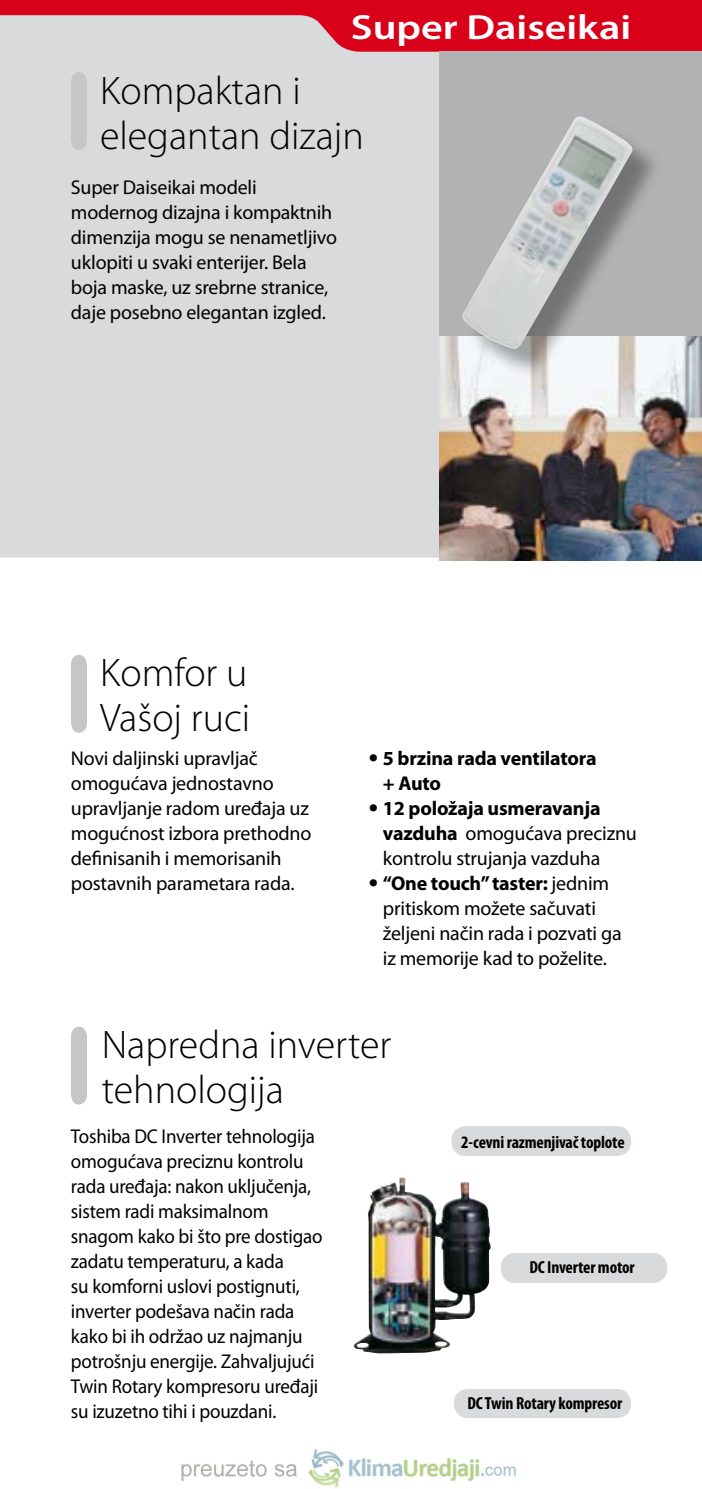
<style>
.page{position:relative;width:702px;height:1489px;background:#fff}
.page>*{position:absolute;margin:0;border:0;box-sizing:border-box;transform-origin:0 0}
.t1{font:300 40px/45px "Myriad Pro";color:#000}
.t2{font:600 35px "Myriad Pro";color:#fff;scale:1.2 1}
.t3{font:700 27.5px/50px "Myriad Pro";color:#000}
.t4{font:20px/25px "Myriad Pro";letter-spacing:-.01em;color:#000}
.t5{font:20px/25px "Myriad Pro";letter-spacing:-.01em;color:#000;scale:.95 1}
.t6{font:700 condensed 17.5px "Myriad Pro";letter-spacing:-.01em;color:#000}
.s1{font-weight:700}
</style>
<div class="page">
<div style="left:0;top:0;width:702px;height:560px;background:#d9dadb"></div>
<svg style="left:0;top:557px;width:631px;height:4px;fill:#fff"></svg>
<svg style="left:71px;top:72px;width:16px;height:78px"></svg>
<svg style="left:71px;top:654px;width:16px;height:78px"></svg>
<svg style="left:71px;top:1026px;width:16px;height:78px"></svg>
<svg style="left:0;top:0;width:702px;height:52px"></svg>
<img style="left:353px;top:1177px;width:137px;height:176px">
<div style="left:439px;top:52px;width:263px;height:303px;background:#b1b2b4"></div>
<img style="left:439px;top:337px;width:263px;height:223px">
<div style="left:464px;top:119px;width:201px;height:262px;background:#000;opacity:.35"></div>
<img style="left:461px;top:116px;width:173px;height:234px">
<div style="left:451px;top:1126px;width:180px;height:29px;background:#d9dadb;border-radius:14px"></div>
<div style="left:500px;top:1252px;width:167px;height:30px;background:#d9dadb;border-radius:14px"></div>
<div style="left:454px;top:1388px;width:177px;height:29px;background:#d9dadb;border-radius:14px"></div>
<img style="left:181px;top:1449px;width:335px;height:39px">
<h2 class="t2" style="left:351px;top:5px;width:235px">Super Daiseikai</h2>
<h1 class="t1" style="left:100px;top:68px;width:265px">Kompaktan i elegantan dizajn</h1>
<p class="t4" style="left:71px;top:174px;width:268px">Super Daiseikai modeli modernog dizajna i kompaktnih dimenzija mogu se nenametljivo uklopiti u svaki enterijer. Bela boja maske, uz srebrne stranice, daje posebno elegantan izgled.</p>
<h1 class="t1" style="left:100px;top:650px;width:152px">Komfor u<br>Vašoj ruci</h1>
<p class="t4" style="left:71px;top:745px;width:242px">Novi daljinski upravljač omogućava jednostavno upravljanje radom uređaja uz mogućnost izbora prethodno definisanih i memorisanih postavnih parametara rada.</p>
<p class="t4" style="left:383px;top:745px;width:255px"><span class="s1">5 brzina rada ventilatora<br>+ Auto<br>12 položaja usmeravanja vazduha</span> omogućava preciznu kontrolu strujanja vazduha <span class="s1">“One touch” taster:</span> jednim pritiskom možete sačuvati željeni način rada i pozvati ga iz memorije kad to poželite.</p>
<h3 class="t3" style="left:369px;top:729px;width:11px">• •</h3>
<h3 class="t3" style="left:369px;top:854px;width:11px">•</h3>
<h1 class="t1" style="left:102px;top:1021px;width:291px">Napredna inverter tehnologija</h1>
<p class="t5" style="left:71px;top:1123px;width:266px">Toshiba DC Inverter tehnologija omogućava preciznu kontrolu rada uređaja: nakon uključenja, sistem radi maksimalnom snagom kako bi što pre dostigao zadatu temperaturu, a kada<br>su komforni uslovi postignuti, inverter podešava način rada kako bi ih održao uz najmanju potrošnju energije. Zahvaljujući<br>Twin Rotary kompresoru uređaji su izuzetno tihi i pouzdani.</p>
<p class="t6" style="left:461px;top:1130px;width:165px">2-cevni razmenjivač toplote</p>
<p class="t6" style="left:529px;top:1256px;width:107px">DC Inverter motor</p>
<p class="t6" style="left:467px;top:1391px;width:156px">DC Twin Rotary kompresor</p>
</div>
